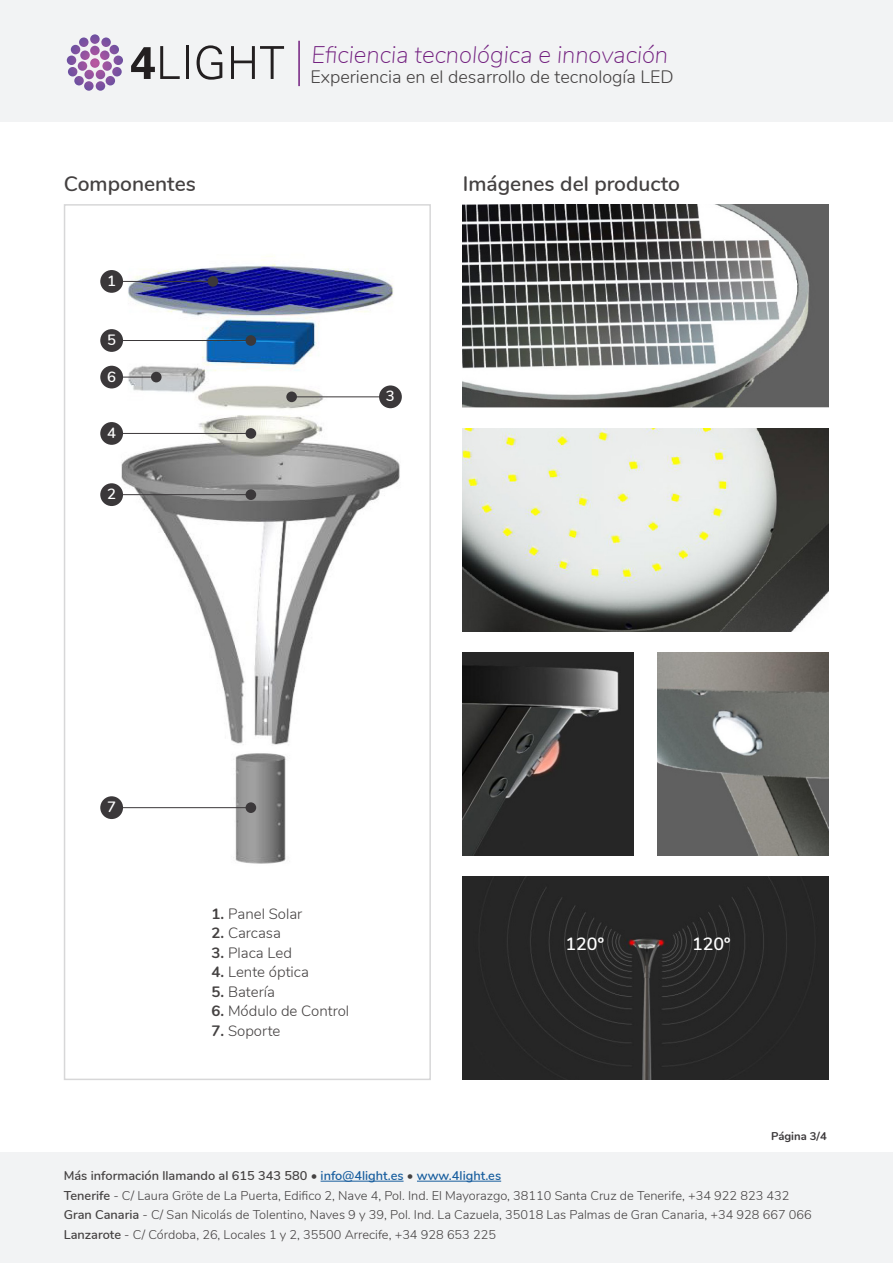
<style>
.page{position:relative;width:893px;height:1263px;background:#fff}
.page>*{position:absolute;margin:0;border:0;box-sizing:border-box;transform-origin:0 0}
.t1{font:italic 200 24px "Nunito";color:#721f7f}
.t2{font:600 21px "Nunito";color:#444141}
.t3{font:300 18px "Nunito";color:#444141}
.t4{font:600 17.85px "Nunito";color:#fff}
.t5{font:300 15px "Nunito";color:#444141}
.t6{font:600 14.85px "Nunito";color:#fff}
.t7{font:300 12.75px "Nunito";color:#444141}
.t8{font:600 12.75px "Nunito";color:#444141}
.t9{font:700 11.25px "Nunito";color:#3b383a}
.s1{font-weight:700}
.s2{font-weight:300}
.s3{color:#175d9e}
.s4{font-weight:600}
</style>
<div class="page">
<div style="left:0;top:0;width:893px;height:121px;background:#f2f3f4"></div>
<svg style="left:67px;top:34px;width:56px;height:57px"></svg>
<svg style="left:131px;top:46px;width:49px;height:33px"></svg>
<hr style="left:186px;top:46px;width:3px;height:33px;background:#231f20">
<svg style="left:197px;top:45px;width:25px;height:35px"></svg>
<svg style="left:231px;top:46px;width:53px;height:33px"></svg>
<hr style="left:298px;top:41px;width:2px;height:45px;background:#721f7f">
<div style="left:0;top:1152px;width:893px;height:111px;background:#f2f3f4"></div>
<hr style="left:321px;top:1181px;width:83px;height:1px;background:#175d9e">
<hr style="left:417px;top:1181px;width:84px;height:1px;background:#175d9e">
<img style="left:113px;top:256px;width:289px;height:608px">
<div style="left:64px;top:204px;width:367px;height:876px;border:2px solid #d7d7d8"></div>
<img style="left:463px;top:205px;width:365px;height:202px">
<img style="left:463px;top:429px;width:365px;height:202px">
<img style="left:463px;top:653px;width:171px;height:202px">
<img style="left:658px;top:653px;width:170px;height:202px">
<div style="left:463px;top:877px;width:365px;height:202px;background:#262626"></div>
<div style="left:100px;top:270px;width:23px;height:23px;background:#3b383a;border-radius:50%"></div>
<div style="left:100px;top:366px;width:23px;height:22px;background:#3b383a;border-radius:50%"></div>
<div style="left:379px;top:385px;width:23px;height:23px;background:#3b383a;border-radius:50%"></div>
<div style="left:100px;top:329px;width:23px;height:23px;background:#3b383a;border-radius:50%"></div>
<div style="left:100px;top:422px;width:23px;height:23px;background:#3b383a;border-radius:50%"></div>
<div style="left:100px;top:483px;width:23px;height:23px;background:#3b383a;border-radius:50%"></div>
<div style="left:100px;top:796px;width:23px;height:23px;background:#3b383a;border-radius:50%"></div>
<hr style="left:120px;top:281px;width:91px;height:1px;background:#3b383a">
<hr style="left:122px;top:377px;width:33px;height:1px;background:#3b383a">
<hr style="left:292px;top:396px;width:89px;height:1px;background:#3b383a">
<hr style="left:121px;top:340px;width:128px;height:1px;background:#3b383a">
<hr style="left:121px;top:433px;width:128px;height:1px;background:#3b383a">
<hr style="left:121px;top:494px;width:128px;height:1px;background:#3b383a">
<hr style="left:121px;top:807px;width:128px;height:1px;background:#3b383a">
<div style="left:208px;top:276px;width:10px;height:11px;background:#3b383a;border-radius:50%"></div>
<div style="left:151px;top:372px;width:11px;height:10px;background:#3b383a;border-radius:50%"></div>
<div style="left:286px;top:391px;width:11px;height:11px;background:#3b383a;border-radius:50%"></div>
<div style="left:246px;top:335px;width:10px;height:11px;background:#3b383a;border-radius:50%"></div>
<div style="left:246px;top:428px;width:10px;height:11px;background:#3b383a;border-radius:50%"></div>
<div style="left:246px;top:489px;width:10px;height:11px;background:#3b383a;border-radius:50%"></div>
<div style="left:246px;top:802px;width:10px;height:11px;background:#3b383a;border-radius:50%"></div>
<p class="t1" style="left:311px;top:37px;width:358px">Eficiencia tecnológica e innovación</p>
<p class="t3" style="left:310px;top:64px;width:365px">Experiencia en el desarrollo de tecnología LED</p>
<p class="t2" style="left:64px;top:169px;width:134px">Componentes</p>
<p class="t2" style="left:463px;top:169px;width:219px">Imágenes del producto</p>
<p class="t6" style="left:107px;top:270px;width:10px">1</p>
<p class="t6" style="left:107px;top:329px;width:10px">5</p>
<p class="t6" style="left:107px;top:365px;width:10px">6</p>
<p class="t6" style="left:107px;top:422px;width:10px">4</p>
<p class="t6" style="left:107px;top:483px;width:10px">2</p>
<p class="t6" style="left:386px;top:385px;width:10px">3</p>
<p class="t6" style="left:107px;top:796px;width:10px">7</p>
<p class="t5" style="left:212px;top:903px;width:92px"><span class="s1">1.</span> Panel Solar</p>
<p class="t5" style="left:212px;top:922px;width:71px"><span class="s1">2.</span> Carcasa</p>
<p class="t5" style="left:212px;top:942px;width:82px"><span class="s1">3.</span> Placa Led</p>
<p class="t5" style="left:212px;top:961px;width:99px"><span class="s1">4.</span> Lente óptica</p>
<p class="t5" style="left:212px;top:981px;width:65px"><span class="s1">5.</span> Batería</p>
<p class="t5" style="left:212px;top:1000px;width:139px"><span class="s1">6.</span> Módulo de Control</p>
<p class="t5" style="left:212px;top:1020px;width:70px"><span class="s1">7.</span> Soporte</p>
<p class="t4" style="left:566px;top:931px;width:40px">120º</p>
<p class="t4" style="left:692px;top:931px;width:40px">120º</p>
<p class="t9" style="left:771px;top:1127px;width:57px">Página 3/4</p>
<p class="t8" style="left:64px;top:1166px;width:439px">Más información llamando al 615 343 580 <span class="s2">•</span> <span class="s3">info@4light.es</span> • <span class="s3">www.4light.es</span></p>
<p class="t7" style="left:64px;top:1186px;width:727px"><span class="s4">Tenerife</span> - C/ Laura Gröte de La Puerta, Edifico 2, Nave 4, Pol. Ind. El Mayorazgo, 38110 Santa Cruz de Tenerife, +34 922 823 432</p>
<p class="t7" style="left:64px;top:1205px;width:749px"><span class="s4">Gran Canaria</span> - C/ San Nicolás de Tolentino, Naves 9 y 39, Pol. Ind. La Cazuela, 35018 Las Palmas de Gran Canaria, +34 928 667 066</p>
<p class="t7" style="left:64px;top:1225px;width:434px"><span class="s4">Lanzarote</span> - C/ Córdoba, 26, Locales 1 y 2, 35500 Arrecife, +34 928 653 225</p>
</div>
